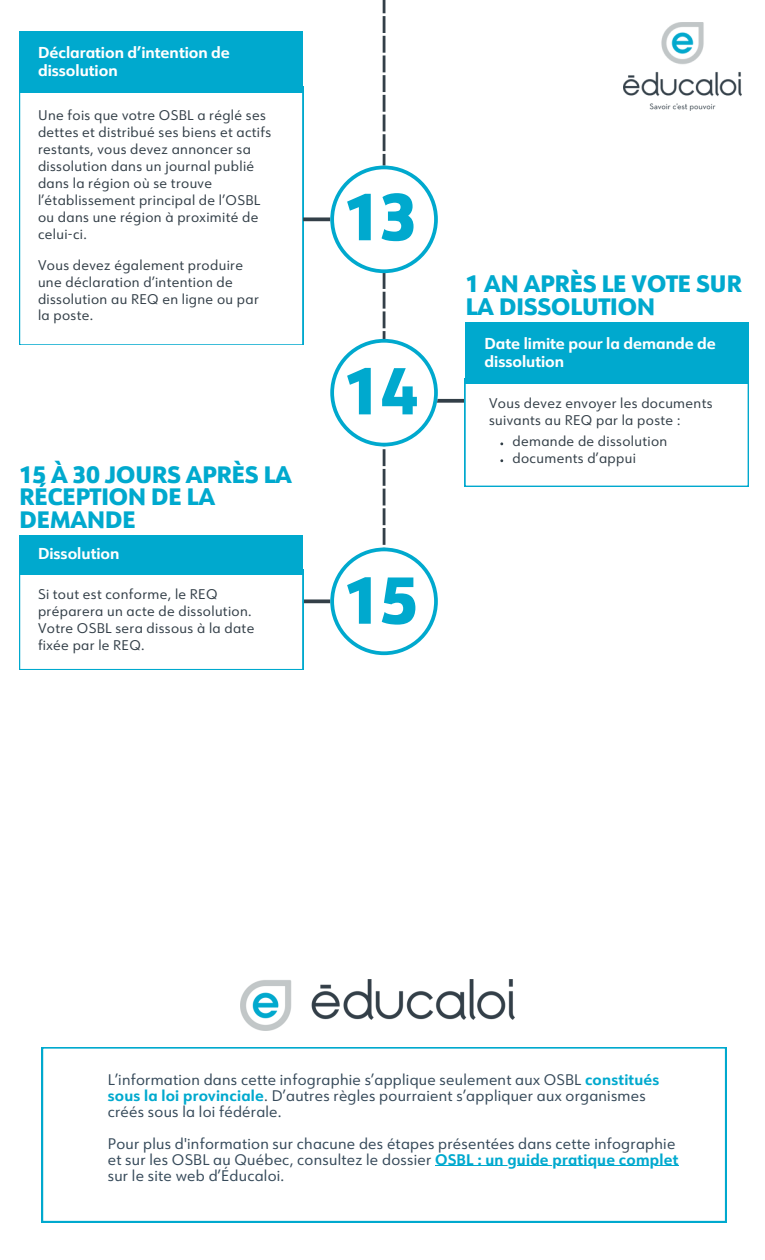
<style>
.page{position:relative;width:765px;height:1260px;background:#fff}
.page>*{position:absolute;margin:0;border:0;box-sizing:border-box;transform-origin:0 0}
.t1{font:800 64.75px "URW Form";color:#00a9ce}
.t2{font:800 23.25px/22.5px "URW Form";color:#00a9ce}
.t3{font:700 15.5px/17.8px "URW Form";color:#fff}
.t4{font:15px/16px "URW Form";letter-spacing:.015em;color:#364a5a}
.t5{font:13.75px/16.9px "URW Form";letter-spacing:.025em;color:#333f48}
.s1{font-weight:700;color:#00a9ce}
</style>
<div class="page">
<svg style="left:42px;top:1047px;width:684px;height:175px"></svg>
<svg style="left:438px;top:399px;width:27px;height:4px"></svg>
<svg style="left:303px;top:599px;width:27px;height:4px"></svg>
<div style="left:19px;top:32px;width:284px;height:61px;background:#00a9ce"></div>
<div style="left:465px;top:323px;width:284px;height:61px;background:#00a9ce"></div>
<div style="left:19px;top:536px;width:284px;height:39px;background:#00a9ce"></div>
<svg style="left:19px;top:93px;width:284px;height:252px"></svg>
<svg style="left:19px;top:575px;width:284px;height:95px"></svg>
<svg style="left:303px;top:217px;width:27px;height:4px"></svg>
<svg style="left:330px;top:0;width:108px;height:655px"></svg>
<img style="left:240px;top:979px;width:274px;height:52px">
<hr style="left:435px;top:1166px;width:244px;height:1px;background:#00a9ce">
<svg style="left:465px;top:384px;width:284px;height:103px"></svg>
<img style="left:624px;top:22px;width:118px;height:89px">
<p class="t3" style="left:38px;top:45px;width:193px">Déclaration d’intention de dissolution</p>
<h2 class="t5" style="left:38px;top:108px;width:235px">Une fois que votre OSBL a réglé ses dettes et distribué ses biens et actifs restants, vous devez annoncer sa dissolution dans un journal publié dans la région où se trouve l’établissement principal de l’OSBL ou dans une région à proximité de celui-ci.</h2>
<p class="t5" style="left:38px;top:258px;width:222px">Vous devez également produire une déclaration d’intention de dissolution au REQ en ligne ou par la poste.</p>
<h1 class="t2" style="left:20px;top:465px;width:274px">15 À 30 JOURS APRÈS LA<br>RÉCEPTION DE LA<br>DEMANDE</h1>
<p class="t3" style="left:38px;top:546px;width:83px">Dissolution</p>
<p class="t5" style="left:38px;top:587px;width:218px">Si tout est conforme, le REQ préparera un acte de dissolution.<br>Votre OSBL sera dissous à la date fixée par le REQ.</p>
<p class="t1" style="left:344px;top:191px;width:76px">13</p>
<p class="t1" style="left:344px;top:365px;width:76px">14</p>
<h3 class="t1" style="left:344px;top:574px;width:76px">15</h3>
<h2 class="t2" style="left:466px;top:275px;width:277px">1 AN APRÈS LE VOTE SUR<br>LA DISSOLUTION</h2>
<p class="t3" style="left:485px;top:336px;width:233px">Date limite pour la demande de dissolution</p>
<p class="t5" style="left:489px;top:396px;width:225px">Vous devez envoyer les documents suivants au REQ par la poste :</p>
<p class="t5" style="left:513px;top:434px;width:156px">demande de dissolution</p>
<p class="t5" style="left:513px;top:451px;width:125px">documents d’appui</p>
<p class="t4" style="left:108px;top:1073px;width:553px">L’information dans cette infographie s’applique seulement aux OSBL <span class="s1">constitués sous la loi provinciale</span>. D’autres règles pourraient s’appliquer aux organismes créés sous la loi fédérale.</p>
<p class="t4" style="left:108px;top:1137px;width:572px">Pour plus d'information sur chacune des étapes présentées dans cette infographie et sur les OSBL au Québec, consultez le dossier <span class="s1">OSBL : un guide pratique complet</span></p>
<h1 class="t4" style="left:108px;top:1169px;width:178px">sur le site web d’Éducaloi.</h1>
</div>
